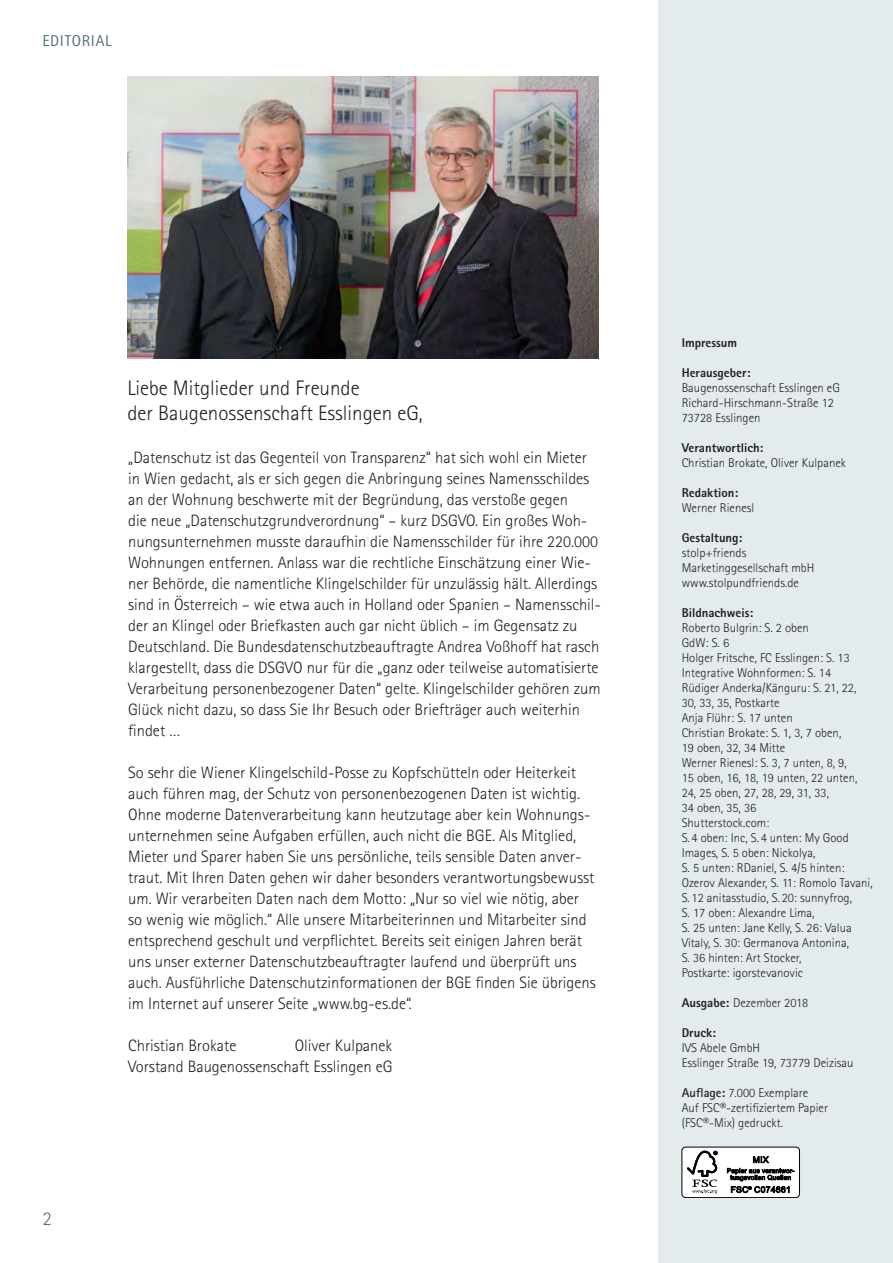
<style>
.page{position:relative;width:893px;height:1263px;background:#fff}
.page>*{position:absolute;margin:0;border:0;box-sizing:border-box;transform-origin:0 0}
.t1{font:300 21px/25.2px "AT Rotis Sans Serif";color:#231f20}
.t2{font:300 19.5px "AT Rotis Sans Serif";color:#507177}
.t3{font:300 16.5px/21px "AT Rotis Sans Serif";color:#231f20}
.t4{font:15.75px "AT Rotis Sans Serif";letter-spacing:.04em;color:#507177}
.t5{font:300 12.75px/15px "AT Rotis Sans Serif";color:#231f20}
.t6{font:800 12.75px "AT Rotis Sans Serif";color:#231f20}
.s1{font-weight:800}
.s2{font-weight:700}
.s3{font-size:12px}
</style>
<div class="page">
<div style="left:658px;top:0;width:234px;height:1263px;background:#e4ebec"></div>
<div style="left:682px;top:1147px;width:117px;height:51px;background:#fff;border-radius:4px"></div>
<div style="left:681px;top:1147px;width:118px;height:51px;border:1px solid #000;border-radius:4px"></div>
<svg style="left:687px;top:1151px;width:30px;height:43px"></svg>
<svg style="left:727px;top:1156px;width:67px;height:37px"></svg>
<img style="left:127px;top:76px;width:471px;height:283px">
<p class="t4" style="left:42px;top:35px;width:71px">EDITORIAL</p>
<p class="t2" style="left:42px;top:1211px;width:11px">2</p>
<p class="t1" style="left:127px;top:377px;width:297px">Liebe Mitglieder und Freunde<br>der Baugenossenschaft Esslingen eG,</p>
<p class="t3" style="left:128px;top:448px;width:474px">„Datenschutz ist das Gegenteil von Transparenz“ hat sich wohl ein Mieter in Wien gedacht, als er sich gegen die Anbringung seines Namensschildes an der Wohnung beschwerte mit der Begründung, das verstoße gegen<br>die neue „Datenschutzgrundverordnung“ – kurz DSGVO. Ein großes Woh&shy;nungsunternehmen musste daraufhin die Namensschilder für ihre 220.000<br>Wohnungen entfernen. Anlass war die rechtliche Einschätzung einer Wie&shy;ner Behörde, die namentliche Klingelschilder für unzulässig hält. Allerdings sind in Österreich – wie etwa auch in Holland oder Spanien – Namensschil&shy;der an Klingel oder Briefkasten auch gar nicht üblich – im Gegensatz zu Deutschland. Die Bundesdatenschutzbeauftragte Andrea Voßhoff hat rasch klargestellt, dass die DSGVO nur für die „ganz oder teilweise automatisierte Verarbeitung personenbezogener Daten“ gelte. Klingelschilder gehören zum Glück nicht dazu, so dass Sie Ihr Besuch oder Briefträger auch weiterhin findet …</p>
<p class="t3" style="left:128px;top:763px;width:469px">So sehr die Wiener Klingelschild-Posse zu Kopfschütteln oder Heiterkeit auch führen mag, der Schutz von personenbezogenen Daten ist wichtig.<br>Ohne moderne Datenverarbeitung kann heutzutage aber kein Wohnungs&shy;unternehmen seine Aufgaben erfüllen, auch nicht die BGE. Als Mitglied, Mieter und Sparer haben Sie uns persönliche, teils sensible Daten anver&shy;traut. Mit Ihren Daten gehen wir daher besonders verantwortungsbewusst um. Wir verarbeiten Daten nach dem Motto: „Nur so viel wie nötig, aber so wenig wie möglich.“ Alle unsere Mitarbeiterinnen und Mitarbeiter sind entsprechend geschult und verpflichtet. Bereits seit einigen Jahren berät uns unser externer Datenschutzbeauftragter laufend und überprüft uns auch. Ausführliche Datenschutzinformationen der BGE finden Sie übrigens im Internet auf unserer Seite „www.bg-es.de“.</p>
<p class="t3" style="left:128px;top:1037px;width:110px">Christian Brokate</p>
<p class="t3" style="left:128px;top:1037px;width:266px;text-align:right">Oliver Kulpanek<br>Vorstand Baugenossenschaft Esslingen eG</p>
<p class="t6" style="left:681px;top:338px;width:57px">Impressum</p>
<p class="t6" style="left:681px;top:368px;width:70px">Herausgeber:</p>
<p class="t5" style="left:681px;top:381px;width:160px">Baugenossenschaft Esslingen eG<br>Richard-Hirschmann-Straße 12<br>73728 Esslingen</p>
<p class="t6" style="left:681px;top:443px;width:83px">Verantwortlich:</p>
<p class="t5" style="left:681px;top:456px;width:166px">Christian Brokate, Oliver Kulpanek</p>
<p class="t6" style="left:681px;top:488px;width:58px">Redaktion:</p>
<p class="t5" style="left:681px;top:501px;width:74px">Werner Rienesl</p>
<p class="t6" style="left:681px;top:533px;width:62px">Gestaltung:</p>
<p class="t5" style="left:681px;top:546px;width:134px">stolp+friends<br>Marketinggesellschaft mbH www.stolpundfriends.de</p>
<p class="t6" style="left:681px;top:608px;width:73px">Bildnachweis:</p>
<p class="t5" style="left:681px;top:621px;width:192px">Roberto Bulgrin: S. 2 oben<br>GdW: S. 6<br>Holger Fritsche, FC Esslingen: S. 13<br>Integrative Wohnformen: S. 14<br>Rüdiger Anderka/Känguru: S. 21, 22,<br>30, 33, 35, Postkarte<br>Anja Flühr: S. 17 unten<br>Christian Brokate: S. 1, 3, 7 oben,<br>19 oben, 32, 34 Mitte<br>Werner Rienesl: S. 3, 7 unten, 8, 9,<br>15 oben, 16, 18, 19 unten, 22 unten,<br>24, 25 oben, 27, 28, 29, 31, 33,<br>34 oben, 35, 36<br>Shutterstock.com:<br>S. 4 oben: Inc, S. 4 unten: My Good<br>Images, S. 5 oben: Nickolya,<br>S. 5 unten: RDaniel, S. 4/5 hinten:<br>Ozerov Alexander, S. 11: Romolo Tavani,<br>S. 12 anitasstudio, S. 20: sunnyfrog,<br>S. 17 oben: Alexandre Lima,<br>S. 25 unten: Jane Kelly, S. 26: Valua<br>Vitaly, S. 30: Germanova Antonina,<br>S. 36 hinten: Art Stocker,<br>Postkarte: igorstevanovic</p>
<p class="t5" style="left:681px;top:996px;width:128px"><span class="s1">Ausgabe:</span> Dezember 2018</p>
<p class="t6" style="left:681px;top:1028px;width:36px">Druck:</p>
<p class="t5" style="left:681px;top:1041px;width:173px">IVS Abele GmbH<br>Esslinger Straße 19, 73779 Deizisau</p>
<p class="t5" style="left:681px;top:1087px;width:148px"><span class="s2">Auflage:</span> 7.000 Exemplare<br>Auf FSC<span class="s3">®</span>-zertifiziertem Papier (FSC<span class="s3">®</span>-Mix) gedruckt.</p>
</div>
